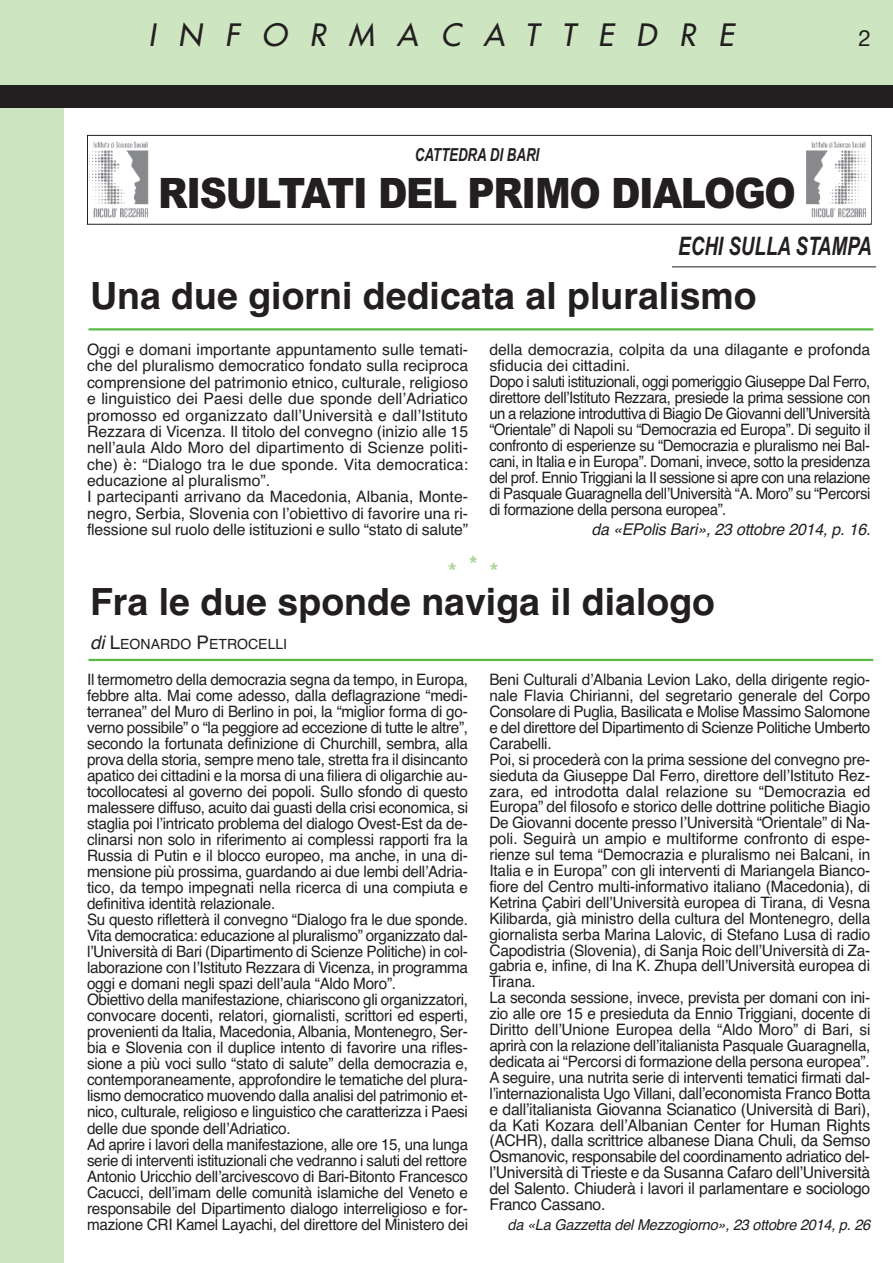
<style>
.page{position:relative;width:893px;height:1263px;background:#fff}
.page>*{position:absolute;margin:0;border:0;box-sizing:border-box;transform-origin:0 0}
.t1{font:900 42px "Arial";letter-spacing:-.035em;color:#231f20;scale:.9 1}
.t2{font:700 37.5px "Helvetica";color:#231f20}
.t3{font:italic 30px "Futura";letter-spacing:.76em;color:#231f20}
.t4{font:italic 700 25.5px "Arial Narrow";color:#231f20;scale:.9 1}
.t5{font:700 22.5px "Helvetica";color:#aed79b}
.t6{font:22.5px "Helvetica Neue";color:#231f20}
.t7{font:18px "Arial Narrow Bold Italic OTF";color:#231f20;scale:.9 1}
.t8{font:16.2px/15.9px "Helvetica";letter-spacing:-.015em;color:#231f20;text-align:justify}
.t9{font:italic 16.2px "Helvetica";letter-spacing:-.01em;color:#231f20}
.t10{font:15.75px/16px "Helvetica";letter-spacing:-.015em;color:#231f20}
.t11{font:italic 15px "Helvetica";letter-spacing:-.015em;color:#231f20}
.t12{font:14.1px "Helvetica";color:#231f20}
.s1{font-style:italic;font-size:18.75px}
.s2{font-size:18.75px}
.s3{font-size:16.2px}
</style>
<div class="page">
<div style="left:0;top:0;width:893px;height:85px;background:#cde5c1"></div>
<div style="left:0;top:106px;width:64px;height:1157px;background:#cde5c1"></div>
<div style="left:0;top:85px;width:893px;height:23px;background:#231f20"></div>
<hr style="left:672px;top:266px;width:204px;height:1px;background:#231f20">
<div style="left:87px;top:135px;width:785px;height:90px;border:1px solid #231f20"></div>
<hr style="left:88px;top:328px;width:785px;height:2px;background:#59ba47">
<hr style="left:88px;top:659px;width:785px;height:2px;background:#59ba47">
<img style="left:801px;top:136px;width:69px;height:82px">
<img style="left:88px;top:136px;width:65px;height:86px">
<img style="left:87px;top:136px;width:1px;height:86px">
<h3 class="t3" style="left:149px;top:20px;width:587px">INFORMACATTEDRE</h3>
<h3 class="t6" style="left:858px;top:22px;width:14px">2</h3>
<p class="t7" style="left:415px;top:144px;width:140px">CATTEDRA DI BARI</p>
<h1 class="t1" style="left:158px;top:169px;width:710px">RISULTATI DEL PRIMO DIALOGO</h1>
<h3 class="t4" style="left:678px;top:231px;width:216px">ECHI SULLA STAMPA</h3>
<h2 class="t2" style="left:90px;top:275px;width:668px">Una due giorni dedicata al pluralismo</h2>
<p class="t10" style="left:87px;top:341px;width:383px">Oggi e domani importante appuntamento sulle temati&shy;che del pluralismo democratico fondato sulla reciproca comprensione del patrimonio etnico, culturale, religioso e linguistico dei Paesi delle due sponde dell’Adriatico promosso ed organizzato dall’Università e dall’Istituto Rezzara di Vicenza. Il titolo del convegno (inizio alle 15 nell’aula Aldo Moro del dipartimento di Scienze politi&shy;che) è: “Dialogo tra le due sponde. Vita democratica: educazione al pluralismo”.<br>I partecipanti arrivano da Macedonia, Albania, Monte&shy;negro, Serbia, Slovenia con l’obiettivo di favorire una ri&shy;flessione sul ruolo delle istituzioni e sullo “stato di salute”</p>
<p class="t10" style="left:489px;top:341px;width:383px">della democrazia, colpita da una dilagante e profonda sfiducia dei cittadini.<br>Dopo i saluti istituzionali, oggi pomeriggio Giuseppe Dal Ferro, direttore dell’Istituto Rezzara, presiede la prima sessione con un a relazione introduttiva di Biagio De Giovanni dell’Università “Orientale” di Napoli su “Democrazia ed Europa”. Di seguito il confronto di esperienze su “Democrazia e pluralismo nei Bal&shy;cani, in Italia e in Europa”. Domani, invece, sotto la presidenza del prof. Ennio Triggiani la II sessione si apre con una relazione di Pasquale Guaragnella dell’Università “A. Moro” su “Percorsi di formazione della persona europea”.</p>
<p class="t9" style="left:591px;top:520px;width:280px">da «EPolis Bari», 23 ottobre 2014, p. 16.</p>
<h3 class="t5" style="left:448px;top:558px;width:52px">***</h3>
<h2 class="t2" style="left:90px;top:580px;width:627px">Fra le due sponde naviga il dialogo</h2>
<p class="t12" style="left:90px;top:636px;width:199px"><span class="s1">di</span> <span class="s2">L</span>EONARDO <span class="s2">P</span>ETROCELLI</p>
<p class="t10" style="left:87px;top:672px;width:383px">Il termometro della democrazia segna da tempo, in Europa, febbre alta. Mai come adesso, dalla deflagrazione “medi&shy;terranea” del Muro di Berlino in poi, la “miglior forma di go&shy;verno possibile” o “la peggiore ad eccezione di tutte le altre”, secondo la fortunata definizione di Churchill, sembra, alla prova della storia, sempre meno tale, stretta fra il disincanto apatico dei cittadini e la morsa di una filiera di oligarchie au&shy;tocollocatesi al governo dei popoli. Sullo sfondo di questo malessere diffuso, acuito dai guasti della crisi economica, si staglia poi l’intricato problema del dialogo Ovest-Est da de&shy;clinarsi non solo in riferimento ai complessi rapporti fra la Russia di Putin e il blocco europeo, ma anche, in una di&shy;mensione più prossima, guardando ai due lembi dell’Adria&shy;tico, da tempo impegnati nella ricerca di una compiuta e definitiva identità relazionale.<br>Su questo rifletterà il convegno “Dialogo fra le due sponde.<br>Vita democratica: educazione al pluralismo” organizzato dal&shy;l’Università di Bari (Dipartimento di Scienze Politiche) in col&shy;laborazione con l’Istituto Rezzara di Vicenza, in programma oggi e domani negli spazi dell’aula “Aldo Moro”.<br>Obiettivo della manifestazione, chiariscono gli organizzatori, convocare docenti, relatori, giornalisti, scrittori ed esperti, provenienti da Italia, Macedonia, Albania, Montenegro, Ser&shy;bia e Slovenia con il duplice intento di favorire una rifles&shy;sione a più voci sullo “stato di salute” della democrazia e, contemporaneamente, approfondire le tematiche del plura&shy;lismo democratico muovendo dalla analisi del patrimonio et&shy;nico, culturale, religioso e linguistico che caratterizza i Paesi delle due sponde dell’Adriatico.<br>Ad aprire i lavori della manifestazione, alle ore 15, una lunga serie di interventi istituzionali che vedranno i saluti del rettore Antonio Uricchio dell’arcivescovo di Bari-Bitonto Francesco Cacucci, dell’imam delle comunità islamiche del Veneto e responsabile del Dipartimento dialogo interreligioso e for&shy;mazione CRI Kamel Layachi, del direttore del Ministero dei</p>
<p class="t10" style="left:489px;top:672px;width:383px">Beni Culturali d’Albania Levion Lako, della dirigente regio&shy;nale Flavia Chirianni, del segretario generale del Corpo Consolare di Puglia, Basilicata e Molise Massimo Salomone e del direttore del Dipartimento di Scienze Politiche Umberto Carabelli.<br>Poi, si procederà con la prima sessione del convegno pre&shy;sieduta da Giuseppe Dal Ferro, direttore dell’Istituto Rez&shy;zara, ed introdotta dalal relazione su “Democrazia ed Europa” del filosofo e storico delle dottrine politiche Biagio De Giovanni docente presso l’Università “Orientale” di Na&shy;poli. Seguirà un ampio e multiforme confronto di espe&shy;rienze sul tema “Democrazia e pluralismo nei Balcani, in Italia e in Europa” con gli interventi di Mariangela Bianco&shy;fiore del Centro multi-informativo italiano (Macedonia), di Ketrina Çabiri dell’Università europea di Tirana, di Vesna Kilibarda, già ministro della cultura del Montenegro, della giornalista serba Marina Lalovic, di Stefano Lusa di radio Capodistria (Slovenia), di Sanja Roic dell’Università di Za&shy;gabria e, infine, di Ina K. Zhupa dell’Università europea di Tirana.<br>La seconda sessione, invece, prevista per domani con ini&shy;zio alle ore 15 e presieduta da Ennio Triggiani, docente di Diritto dell’Unione Europea della “Aldo Moro” di Bari, si aprirà con la relazione dell’italianista Pasquale Guaragnella, dedicata ai “Percorsi di formazione della persona europea”.<br>A seguire, una nutrita serie di interventi tematici firmati dal&shy;l’internazionalista Ugo Villani<span class="s3">, dall’economista Franco Botta</span></p>
<p class="t8" style="left:489px;top:1101px;width:383px">e dall’italianista Giovanna Scianatico (Università di Bari), da Kati Kozara dell’Albanian Center for Human Rights (ACHR), dalla scrittrice albanese Diana Chuli, da Semso Osmanovic, responsabile del coordinamento adriatico del&shy;l’Università di Trieste e da Susanna Cafaro dell’Università del Salento. Chiuderà i lavori il parlamentare e sociologo Franco Cassano.</p>
<p class="t11" style="left:508px;top:1216px;width:364px">da «La Gazzetta del Mezzogiorno», 23 ottobre 2014, p. 26</p>
</div>
